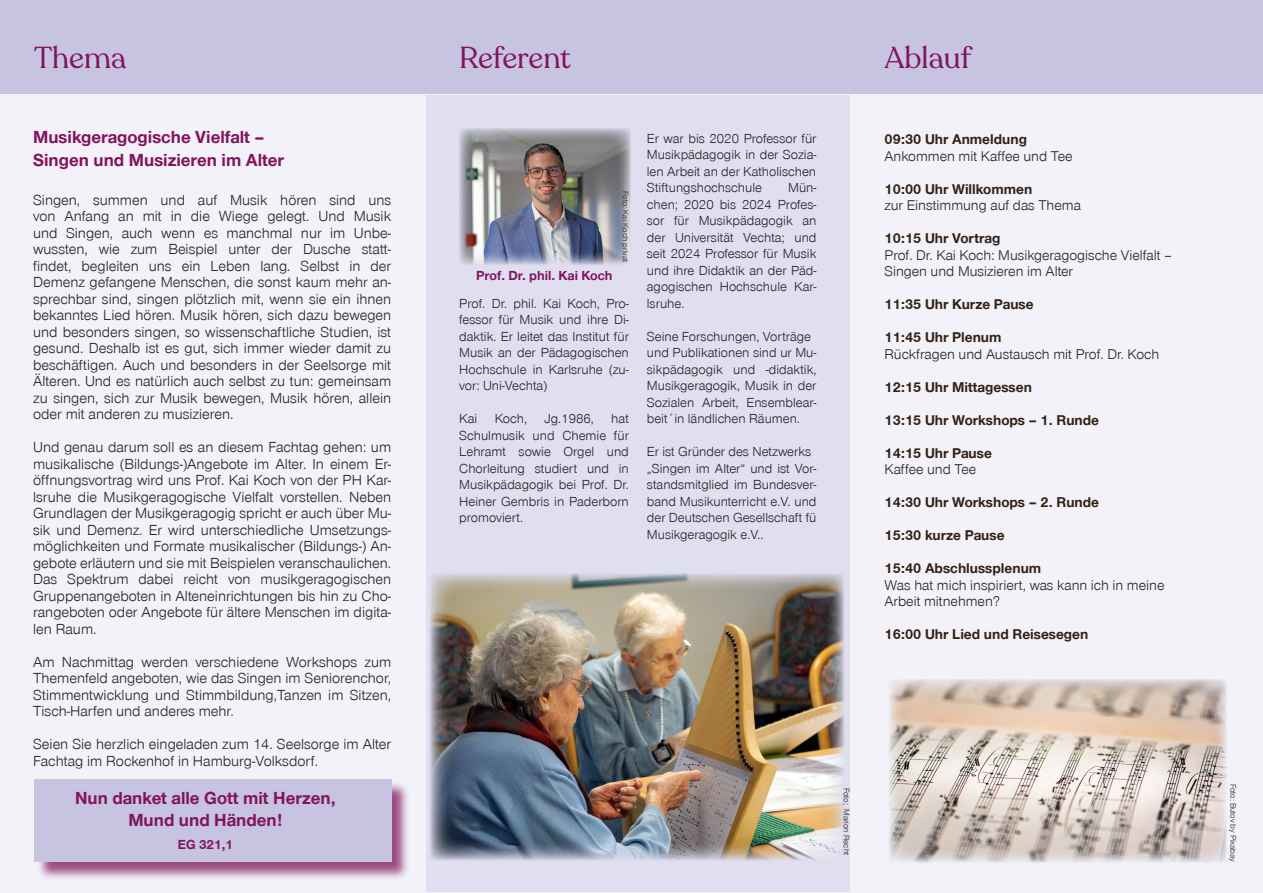
<style>
.page{position:relative;width:1263px;height:893px;background:#fff}
.page>*{position:absolute;margin:0;border:0;box-sizing:border-box;transform-origin:0 0}
.t1{font:30px "Recoleta";color:#82145d}
.t2{font:700 18px/22.5px "Nordelbica";color:#82145d}
.t3{font:15px/16.5px "Nordelbica";color:#231f20;text-align:justify}
.t4{font:700 14.55px "Nordelbica";color:#322114}
.t5{font:14.55px/16.5px "Nordelbica";color:#231f20}
.t6{font:13.5px/16.5px "Nordelbica";color:#231f20;text-align:justify}
.t7{font:700 13.5px "Nordelbica";color:#82145d}
.t8{font:8.25px "Nordelbica";color:#231f20}
</style>
<div class="page">
<div style="left:0;top:89px;width:1263px;height:804px;background:#f2f2f8"></div>
<div style="left:0;top:0;width:425px;height:94px;background:#c6c4e1"></div>
<div style="left:425px;top:0;width:425px;height:94px;background:#c6c4e1"></div>
<div style="left:850px;top:0;width:413px;height:94px;background:#c6c4e1"></div>
<img style="left:889px;top:679px;width:338px;height:184px">
<div style="left:426px;top:95px;width:423px;height:796px;background:#e0dfef"></div>
<div style="left:36px;top:781px;width:374px;height:99px;background:#82145d;opacity:.75"></div>
<div style="left:34px;top:779px;width:357px;height:83px;background:#c6c4e1"></div>
<img style="left:430px;top:573px;width:414px;height:287px">
<img style="left:459px;top:128px;width:171px;height:137px">
<h1 class="t1" style="left:34px;top:39px;width:94px">Thema</h1>
<h1 class="t1" style="left:459px;top:39px;width:113px">Referent</h1>
<h1 class="t1" style="left:884px;top:39px;width:88px">Ablauf</h1>
<p class="t2" style="left:33px;top:126px;width:253px">Musikgeragogische Vielfalt –<br>Singen und Musizieren im Alter</p>
<p class="t3" style="left:33px;top:191px;width:360px">Singen, summen und auf Musik hören sind uns von Anfang an mit in die Wiege gelegt. Und Musik und Singen, auch wenn es manchmal nur im Unbe&shy;wussten, wie zum Beispiel unter der Dusche statt&shy;findet, begleiten uns ein Leben lang. Selbst in der Demenz gefangene Menschen, die sonst kaum mehr an&shy;sprechbar sind, singen plötzlich mit, wenn sie ein ihnen bekanntes Lied hören. Musik hören, sich dazu bewegen und besonders singen, so wissenschaftliche Studien, ist gesund. Deshalb ist es gut, sich immer wieder damit zu beschäftigen. Auch und besonders in der Seelsorge mit Älteren. Und es natürlich auch selbst zu tun: gemeinsam zu singen, sich zur Musik bewegen, Musik hören, allein oder mit anderen zu musizieren.</p>
<p class="t3" style="left:33px;top:439px;width:360px">Und genau darum soll es an diesem Fachtag gehen: um musikalische (Bildungs-)Angebote im Alter. In einem Er&shy;öffnungsvortrag wird uns Prof. Kai Koch von der PH Kar&shy;lsruhe die Musikgeragogische Vielfalt vorstellen. Neben Grundlagen der Musikgeragogig spricht er auch über Mu&shy;sik und Demenz. Er wird unterschiedliche Umsetzungs&shy;möglichkeiten und Formate musikalischer (Bildungs-) An&shy;gebote erläutern und sie mit Beispielen veranschaulichen.<br>Das Spektrum dabei reicht von musikgeragogischen Gruppenangeboten in Alteneinrichtungen bis hin zu Cho&shy;rangeboten oder Angebote für ältere Menschen im digita&shy;len Raum.</p>
<p class="t3" style="left:33px;top:653px;width:360px">Am Nachmittag werden verschiedene Workshops zum Themenfeld angeboten, wie das Singen im Seniorenchor, Stimmentwicklung und Stimmbildung,Tanzen im Sitzen, Tisch-Harfen und anderes mehr.</p>
<p class="t3" style="left:33px;top:736px;width:360px">Seien Sie herzlich eingeladen zum 14. Seelsorge im Alter<br>Fachtag im Rockenhof in Hamburg-Volksdorf.</p>
<p class="t2" style="left:75px;top:786px;width:262px;text-align:center">Nun danket alle Gott mit Herzen,<br>Mund und Händen!</p>
<p class="t7" style="left:178px;top:836px;width:57px">EG 321,1</p>
<p class="t7" style="left:476px;top:268px;width:138px">Prof. Dr. phil. Kai Koch</p>
<p class="t8" style="left:630px;top:191px;width:72px;rotate:90deg">Foto: Kai Koch privat</p>
<p class="t6" style="left:459px;top:295px;width:171px">Prof. Dr. phil. Kai Koch, Pro&shy;fessor für Musik und ihre Di&shy;daktik. Er leitet das Institut für Musik an der Pädagogischen Hochschule in Karlsruhe (zu&shy;vor: Uni-Vechta)</p>
<p class="t6" style="left:459px;top:410px;width:20px">Kai</p>
<p class="t6" style="left:495px;top:410px;width:34px">Koch,</p>
<p class="t6" style="left:545px;top:410px;width:51px">Jg.1986,</p>
<p class="t6" style="left:459px;top:410px;width:171px;text-indent:152px">hat Schulmusik und Chemie für Lehramt sowie Orgel und Chorleitung studiert und in Musikpädagogik bei Prof. Dr.<br>Heiner Gembris in Paderborn promoviert.</p>
<p class="t6" style="left:647px;top:130px;width:171px">Er war bis 2020 Professor für Musikpädagogik in der Sozia&shy;len Arbeit an der Katholischen Stiftungshochschule</p>
<p class="t6" style="left:647px;top:179px;width:171px;text-indent:141px">Mün&shy;chen; 2020 bis 2024 Profes&shy;sor für Musikpädagogik an der Universität Vechta; und seit 2024 Professor für Musik und ihre Didaktik an der Päd&shy;agogischen Hochschule Kar&shy;lsruhe.</p>
<p class="t6" style="left:647px;top:328px;width:171px;text-align:left">Seine Forschungen, Vorträge und Publikationen sind ur Mu&shy;sikpädagogik und -didaktik,<br>Musikgeragogik, Musik in der<br>Sozialen Arbeit, Ensemblear&shy;beit´in ländlichen Räumen.</p>
<p class="t6" style="left:647px;top:443px;width:171px;text-align:left">Er ist Gründer des Netzwerks „Singen im Alter“ und ist Vor&shy;standsmitglied im Bundesver&shy;band Musikunterricht e.V. und der Deutschen Gesellschaft fü<br>Musikgeragogik e.V..</p>
<p class="t4" style="left:884px;top:131px;width:144px">09:30 Uhr Anmeldung</p>
<p class="t5" style="left:884px;top:148px;width:190px">Ankommen mit Kaffee und Tee</p>
<p class="t4" style="left:884px;top:180px;width:149px">10:00 Uhr Willkommen</p>
<p class="t5" style="left:884px;top:197px;width:198px">zur Einstimmung auf das Thema</p>
<p class="t4" style="left:884px;top:230px;width:117px">10:15 Uhr Vortrag</p>
<p class="t5" style="left:884px;top:247px;width:289px">Prof. Dr. Kai Koch: Musikgeragogische Vielfalt –<br>Singen und Musizieren im Alter</p>
<p class="t4" style="left:884px;top:296px;width:151px">11:35 Uhr Kurze Pause</p>
<p class="t4" style="left:884px;top:329px;width:119px">11:45 Uhr Plenum</p>
<p class="t5" style="left:884px;top:346px;width:276px">Rückfragen und Austausch mit Prof. Dr. Koch</p>
<p class="t4" style="left:884px;top:378px;width:149px">12:15 Uhr Mittagessen</p>
<p class="t4" style="left:884px;top:411px;width:216px">13:15 Uhr Workshops – 1. Runde</p>
<p class="t4" style="left:884px;top:444px;width:109px">14:15 Uhr Pause</p>
<p class="t5" style="left:884px;top:461px;width:93px">Kaffee und Tee</p>
<p class="t4" style="left:884px;top:494px;width:216px">14:30 Uhr Workshops – 2. Runde</p>
<p class="t4" style="left:884px;top:527px;width:122px">15:30 kurze Pause</p>
<p class="t4" style="left:884px;top:560px;width:158px">15:40 Abschlussplenum</p>
<p class="t5" style="left:884px;top:577px;width:281px">Was hat mich inspiriert, was kann ich in meine<br>Arbeit mitnehmen?</p>
<p class="t4" style="left:884px;top:626px;width:205px">16:00 Uhr Lied und Reisesegen</p>
<p class="t8" style="left:851px;top:788px;width:69px;rotate:90deg">Foto; Marion Recht</p>
<p class="t8" style="left:1238px;top:783px;width:79px;rotate:90deg">Foto: Butov by Pixabay</p>
</div>
